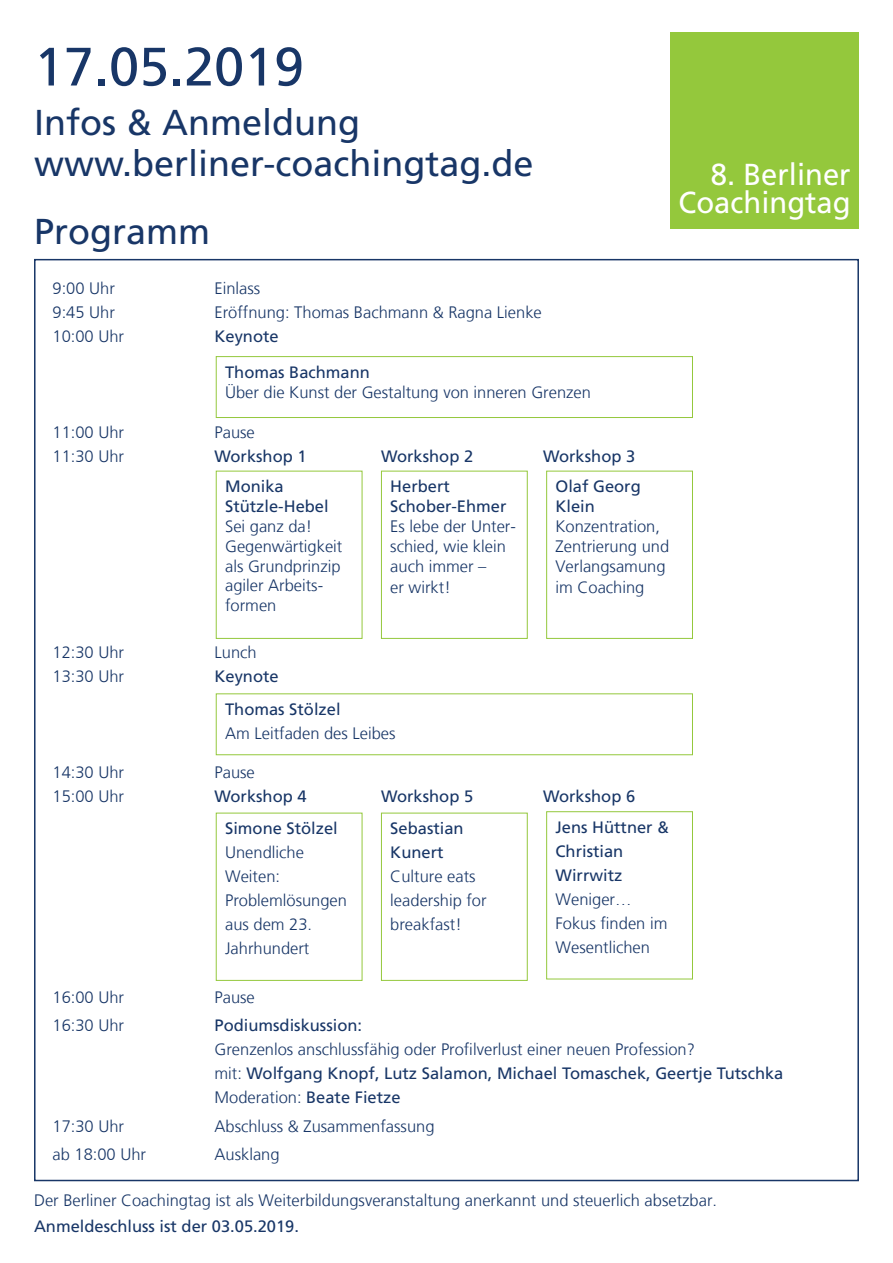
<style>
.page{position:relative;width:893px;height:1263px;background:#fff}
.page>*{position:absolute;margin:0;border:0;box-sizing:border-box;transform-origin:0 0}
.t1{font:54px "Frutiger LT Com";color:#183667}
.t2{font:36px/40.5px "Frutiger LT Com";color:#183667}
.t3{font:30.3px/28px "Frutiger LT Com";color:#fff;text-align:right;scale:.96 1}
.t4{font:300 16.5px/19.8px "Frutiger LT";color:#183667}
.t5{font:16.5px/19.8px "Frutiger LT Com";color:#183667}
.s1{font-family:"Frutiger LT";font-weight:300}
.s2{font-family:"Frutiger LT Com";font-weight:400}
</style>
<div class="page">
<div style="left:670px;top:33px;width:189px;height:196px;background:#94c83c"></div>
<div style="left:216px;top:471px;width:146px;height:168px;border:1px solid #94c83c"></div>
<div style="left:381px;top:471px;width:147px;height:168px;border:1px solid #94c83c"></div>
<div style="left:546px;top:471px;width:147px;height:168px;border:1px solid #94c83c"></div>
<div style="left:216px;top:356px;width:477px;height:62px;border:1px solid #94c83c"></div>
<div style="left:216px;top:693px;width:477px;height:62px;border:1px solid #94c83c"></div>
<div style="left:216px;top:813px;width:146px;height:168px;border:1px solid #94c83c"></div>
<div style="left:381px;top:813px;width:147px;height:168px;border:1px solid #94c83c"></div>
<div style="left:546px;top:811px;width:147px;height:168px;border:1px solid #94c83c"></div>
<h1 class="t1" style="left:34px;top:35px;width:272px">17.05.2019</h1>
<h2 class="t2" style="left:34px;top:102px;width:501px">Infos &amp; Anmeldung www.berliner-coachingtag.de</h2>
<h2 class="t2" style="left:34px;top:212px;width:178px">Programm</h2>
<p class="t4" style="left:53px;top:279px;width:64px">9:00 Uhr</p>
<p class="t4" style="left:215px;top:279px;width:47px">Einlass</p>
<p class="t4" style="left:53px;top:303px;width:64px">9:45 Uhr</p>
<p class="t4" style="left:215px;top:303px;width:329px">Eröffnung: Thomas Bachmann &amp; Ragna Lienke</p>
<p class="t4" style="left:53px;top:327px;width:73px">10:00 Uhr</p>
<p class="t5" style="left:215px;top:326px;width:66px">Keynote</p>
<p class="t5" style="left:225px;top:362px;width:146px">Thomas Bachmann</p>
<p class="t4" style="left:225px;top:382px;width:367px">Über die Kunst der Gestaltung von inneren Grenzen</p>
<p class="t4" style="left:53px;top:423px;width:73px">11:00 Uhr</p>
<p class="t4" style="left:215px;top:423px;width:42px">Pause</p>
<p class="t4" style="left:53px;top:447px;width:73px">11:30 Uhr</p>
<p class="t5" style="left:215px;top:447px;width:94px">Workshop 1</p>
<p class="t5" style="left:381px;top:447px;width:94px">Workshop 2</p>
<p class="t5" style="left:543px;top:447px;width:94px">Workshop 3</p>
<p class="t5" style="left:225px;top:477px;width:105px">Monika<br>Stützle-Hebel</p>
<p class="t4" style="left:225px;top:517px;width:119px">Sei ganz da!<br>Gegenwärtigkeit als Grundprinzip agiler Arbeits&shy;formen</p>
<p class="t5" style="left:390px;top:477px;width:118px">Herbert<br>Schober-Ehmer</p>
<p class="t4" style="left:390px;top:517px;width:127px">Es lebe der Unter&shy;schied, wie klein auch immer –</p>
<p class="t4" style="left:390px;top:578px;width:62px">er wirkt!</p>
<p class="t5" style="left:555px;top:477px;width:87px">Olaf Georg<br>Klein</p>
<p class="t4" style="left:555px;top:517px;width:115px">Konzentration,<br>Zentrierung und<br>Verlangsamung</p>
<p class="t4" style="left:555px;top:578px;width:90px">im Coaching</p>
<h3 class="t3" style="left:678px;top:161px;width:181px">8. Berliner<br>Coachingtag</h3>
<p class="t4" style="left:53px;top:643px;width:73px">12:30 Uhr</p>
<p class="t4" style="left:215px;top:643px;width:44px">Lunch</p>
<p class="t4" style="left:53px;top:667px;width:73px">13:30 Uhr</p>
<p class="t5" style="left:215px;top:667px;width:66px">Keynote</p>
<p class="t5" style="left:225px;top:699px;width:117px">Thomas Stölzel</p>
<p class="t4" style="left:225px;top:724px;width:172px">Am Leitfaden des Leibes</p>
<p class="t4" style="left:53px;top:763px;width:73px">14:30 Uhr</p>
<p class="t4" style="left:215px;top:763px;width:42px">Pause</p>
<p class="t4" style="left:53px;top:787px;width:73px">15:00 Uhr</p>
<p class="t5" style="left:215px;top:787px;width:94px">Workshop 4</p>
<p class="t5" style="left:381px;top:787px;width:94px">Workshop 5</p>
<p class="t5" style="left:543px;top:787px;width:94px">Workshop 6</p>
<p class="t5" style="left:225px;top:819px;width:114px">Simone Stölzel</p>
<p class="t4" style="left:225px;top:841px;width:123px;line-height:24px">Unendliche<br>Weiten:<br>Problemlösungen aus dem 23.<br>Jahrhundert</p>
<p class="t5" style="left:390px;top:817px;width:75px;line-height:24px">Sebastian<br>Kunert</p>
<p class="t4" style="left:390px;top:865px;width:98px;line-height:24px">Culture eats leadership for breakfast!</p>
<p class="t5" style="left:555px;top:815px;width:115px;line-height:24px">Jens Hüttner &amp;<br>Christian<br>Wirrwitz</p>
<p class="t4" style="left:555px;top:887px;width:113px;line-height:24px">Weniger…<br>Fokus finden im<br>Wesentlichen</p>
<p class="t4" style="left:52px;top:987px;width:73px">16:00 Uhr</p>
<p class="t4" style="left:214px;top:987px;width:42px">Pause</p>
<p class="t4" style="left:52px;top:1016px;width:73px">16:30 Uhr</p>
<p class="t5" style="left:214px;top:1016px;width:149px">Podiumsdiskussion:</p>
<p class="t4" style="left:215px;top:1040px;width:482px">Grenzenlos anschlussfähig oder Profilverlust einer neuen Profession?</p>
<p class="t5" style="left:215px;top:1064px;width:570px"><span class="s1">mit:</span> Wolfgang Knopf, Lutz Salamon, Michael Tomaschek, Geertje Tutschka</p>
<p class="t4" style="left:215px;top:1088px;width:188px">Moderation: <span class="s2">Beate Fietze</span></p>
<p class="t4" style="left:52px;top:1116px;width:73px">17:30 Uhr</p>
<p class="t4" style="left:214px;top:1116px;width:222px">Abschluss &amp; Zusammenfassung</p>
<p class="t4" style="left:52px;top:1144px;width:95px">ab 18:00 Uhr</p>
<p class="t4" style="left:214px;top:1144px;width:67px">Ausklang</p>
<p class="t4" style="left:34px;top:1191px;width:685px">Der Berliner Coachingtag ist als Weiterbildungsveranstaltung anerkannt und steuerlich absetzbar.</p>
<p class="t5" style="left:34px;top:1216px;width:267px">Anmeldeschluss ist der 03.05.2019.</p>
</div>
